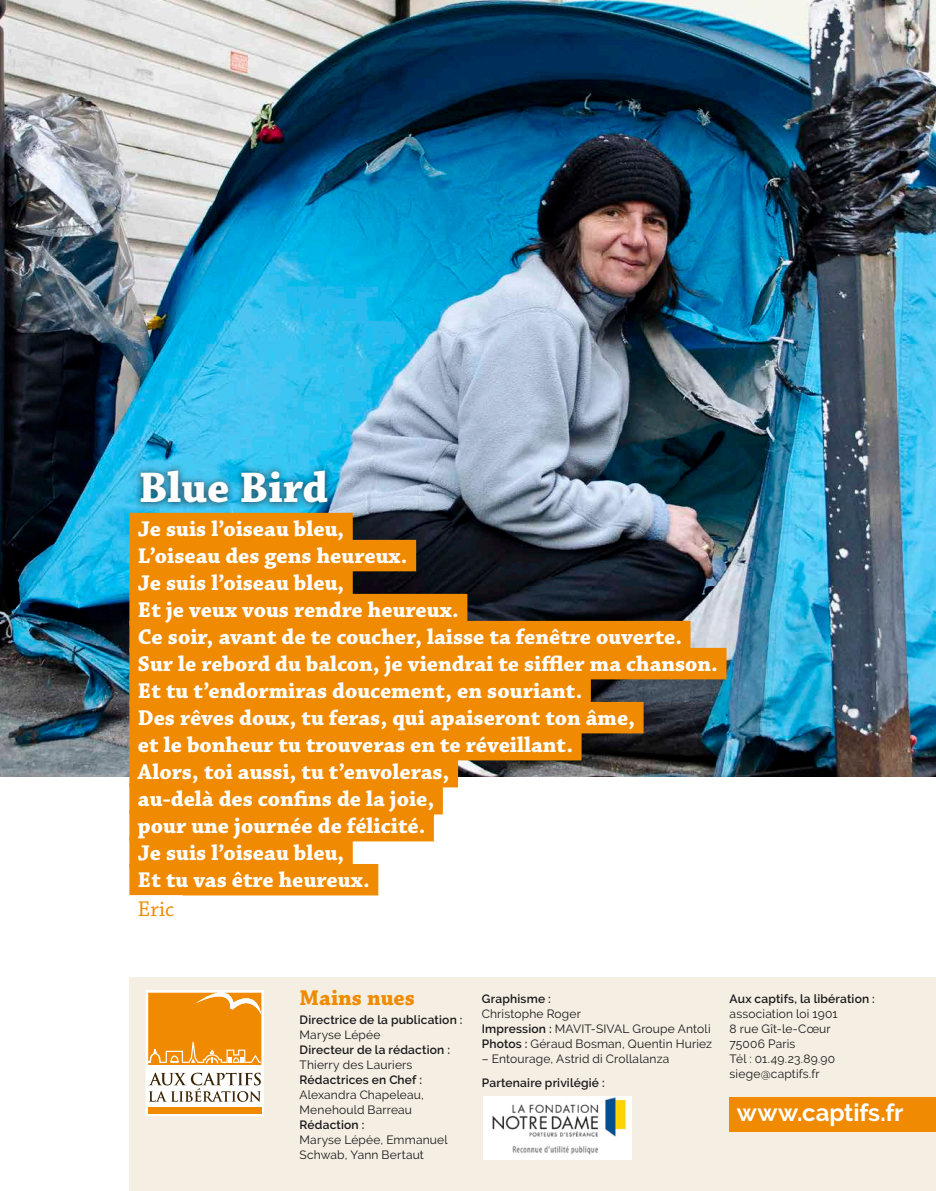
<style>
.page{position:relative;width:936px;height:1191px;background:#fff}
.page>*{position:absolute;margin:0;border:0;box-sizing:border-box;transform-origin:0 0}
.t1{font:700 45px "Chaparral Pro";color:#fff}
.t2{font:700 24px "Raleway";color:#fff}
.t3{font:700 22.5px/27px "Chaparral Pro";color:#fff}
.t4{font:700 22.5px "Chaparral Pro";color:#f08a00}
.t5{font:22.5px "Chaparral Pro";color:#f08a00}
.t6{font:12px/15px "Raleway";letter-spacing:.015em;color:#1a171c}
.t7{font:600 12px "Raleway";letter-spacing:.015em;color:#1a171c}
.s1{font-weight:600}
</style>
<div class="page">
<img style="left:0;top:0;width:935px;height:777px">
<div style="left:129px;top:977px;width:806px;height:214px;background:#f4efe2"></div>
<svg style="left:145px;top:990px;width:119px;height:126px;background:#edb366"></svg>
<div style="left:729px;top:1097px;width:206px;height:34px;background:#f08a00"></div>
<div style="left:129px;top:513px;width:224px;height:31px;background:#f08a00"></div>
<div style="left:129px;top:540px;width:287px;height:31px;background:#f08a00"></div>
<div style="left:129px;top:567px;width:224px;height:31px;background:#f08a00"></div>
<div style="left:129px;top:594px;width:338px;height:31px;background:#f08a00"></div>
<div style="left:129px;top:621px;width:561px;height:31px;background:#f08a00"></div>
<div style="left:129px;top:648px;width:597px;height:31px;background:#f08a00"></div>
<div style="left:129px;top:675px;width:462px;height:31px;background:#f08a00"></div>
<div style="left:129px;top:702px;width:514px;height:31px;background:#f08a00"></div>
<div style="left:129px;top:729px;width:452px;height:31px;background:#f08a00"></div>
<div style="left:129px;top:756px;width:329px;height:31px;background:#f08a00"></div>
<div style="left:129px;top:783px;width:314px;height:31px;background:#f08a00"></div>
<div style="left:129px;top:810px;width:305px;height:31px;background:#f08a00"></div>
<div style="left:129px;top:837px;width:224px;height:31px;background:#f08a00"></div>
<div style="left:129px;top:864px;width:249px;height:31px;background:#f08a00"></div>
<div style="left:132px;top:463px;width:204px;height:48px;background:#1a171c;opacity:.7"></div>
<div style="left:483px;top:1095px;width:148px;height:64px;background:#fff"></div>
<img style="left:492px;top:1097px;width:134px;height:58px">
<h1 class="t1" style="left:139px;top:461px;width:191px">Blue Bird</h1>
<p class="t3" style="left:138px;top:516px;width:581px">Je suis l’oiseau bleu,<br>L’oiseau des gens heureux.<br>Je suis l’oiseau bleu,<br>Et je veux vous rendre heureux.<br>Ce soir, avant de te coucher, laisse ta fenêtre ouverte.<br>Sur le rebord du balcon, je viendrai te siffler ma chanson.<br>Et tu t’endormiras doucement, en souriant.<br>Des rêves doux, tu feras, qui apaiseront ton âme,<br>et le bonheur tu trouveras en te réveillant.<br>Alors, toi aussi, tu t’envoleras,<br>au-delà des confins de la joie,<br>pour une journée de félicité.<br>Je suis l’oiseau bleu,<br>Et tu vas être heureux.</p>
<p class="t5" style="left:138px;top:897px;width:38px">Eric</p>
<p class="t4" style="left:299px;top:984px;width:117px">Mains nues</p>
<p class="t7" style="left:299px;top:1013px;width:164px">Directrice de la publication :</p>
<p class="t6" style="left:299px;top:1027px;width:82px">Maryse Lépée</p>
<p class="t7" style="left:299px;top:1043px;width:152px">Directeur de la rédaction :</p>
<p class="t6" style="left:299px;top:1057px;width:114px">Thierry des Lauriers</p>
<p class="t7" style="left:299px;top:1073px;width:124px">Rédactrices en Chef :</p>
<p class="t6" style="left:299px;top:1087px;width:126px">Alexandra Chapeleau,<br>Menehould Barreau</p>
<p class="t7" style="left:299px;top:1118px;width:66px">Rédaction :</p>
<p class="t6" style="left:299px;top:1132px;width:150px">Maryse Lépée, Emmanuel<br>Schwab, Yann Bertaut</p>
<p class="t7" style="left:482px;top:992px;width:70px">Graphisme :</p>
<p class="t6" style="left:482px;top:1006px;width:232px">Christophe Roger<br><span class="s1">Impression :</span> MAVIT-SIVAL Groupe Antoli<br><span class="s1">Photos :</span> Géraud Bosman, Quentin Huriez</p>
<p class="t6" style="left:482px;top:1051px;width:189px">– Entourage, Astrid di Crollalanza</p>
<p class="t7" style="left:482px;top:1075px;width:124px">Partenaire privilégié :</p>
<p class="t7" style="left:729px;top:992px;width:147px">Aux captifs, la libération :</p>
<p class="t6" style="left:729px;top:1006px;width:109px">association loi 1901<br>8 rue Gît-le-Cœur<br>75006 Paris<br>Tél : 01.49.23.89.90 siege@captifs.fr</p>
<p class="t2" style="left:736px;top:1099px;width:168px">www.captifs.fr</p>
</div>
